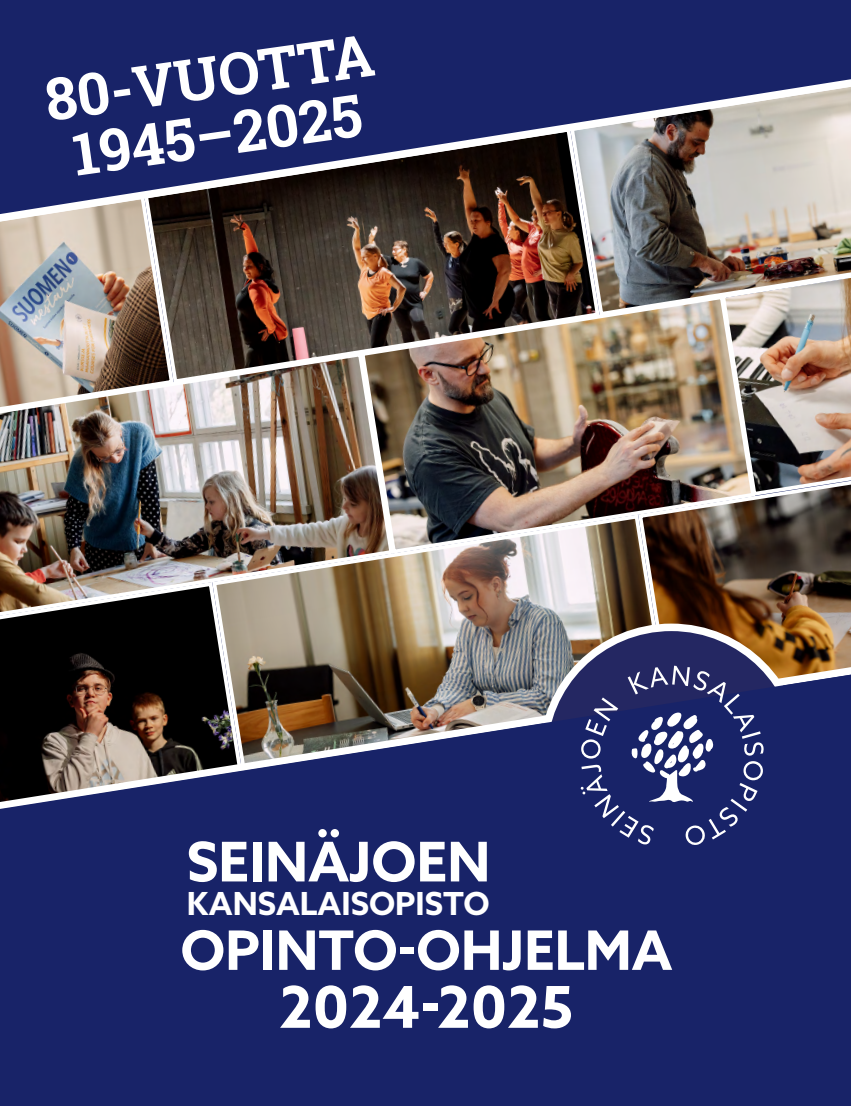
<style>
.page{position:relative;width:851px;height:1106px;background:#fff}
.page>*{position:absolute;margin:0;border:0;box-sizing:border-box;transform-origin:0 0}
.Kannen_otsikko{font:700 58.5px "Roboto Slab";color:#fff}
.Kannen_otsikko-2{font:700 57.75px "Azo Sans";color:#fff}
.Kannen_otsikko-3{font:700 54.75px "Azo Sans";color:#fff}
.Kannen_otsikko-4{font:700 54.45px "Azo Sans";color:#fff}
.Kannen_otsikko-5{font:700 31.8px "Azo Sans";color:#fff}
</style>
<div class="page">
<div style="left:0;top:0;width:850px;height:1106px;background:#182368"></div>
<img style="left:244px;top:632px;width:390px;height:15px">
<svg style="left:0;top:623px;width:244px;height:24px;background:#11100f"></svg>
<svg style="left:0;top:241px;width:79px;height:109px;background:#b1b1b3"></svg>
<img style="left:708px;top:498px;width:142px;height:149px">
<img style="left:0;top:350px;width:79px;height:273px">
<img style="left:0;top:647px;width:850px;height:27px">
<svg style="left:0;top:79px;width:850px;height:162px"></svg>
<img style="left:771px;top:253px;width:79px;height:245px">
<svg style="left:543px;top:627px;width:256px;height:256px;fill:#242762"></svg>
<svg style="left:0;top:674px;width:850px;height:209px"></svg>
<svg style="left:580px;top:665px;width:183px;height:181px"></svg>
<img style="left:79px;top:216px;width:692px;height:416px">
<p class="Kannen_otsikko" style="left:40px;top:60px;width:333px;rotate:-8deg">80-VUOTTA</p>
<p class="Kannen_otsikko" style="left:68px;top:115px;width:293px;rotate:-8deg">1945–2025</p>
<p class="Kannen_otsikko-3" style="left:187px;top:825px;width:305px">SEINÄJOEN</p>
<p class="Kannen_otsikko-5" style="left:187px;top:882px;width:304px">KANSALAISOPISTO</p>
<p class="Kannen_otsikko-4" style="left:180px;top:914px;width:493px">OPINTO-OHJELMA</p>
<p class="Kannen_otsikko-2" style="left:279px;top:968px;width:296px">2024-2025</p>
</div>
